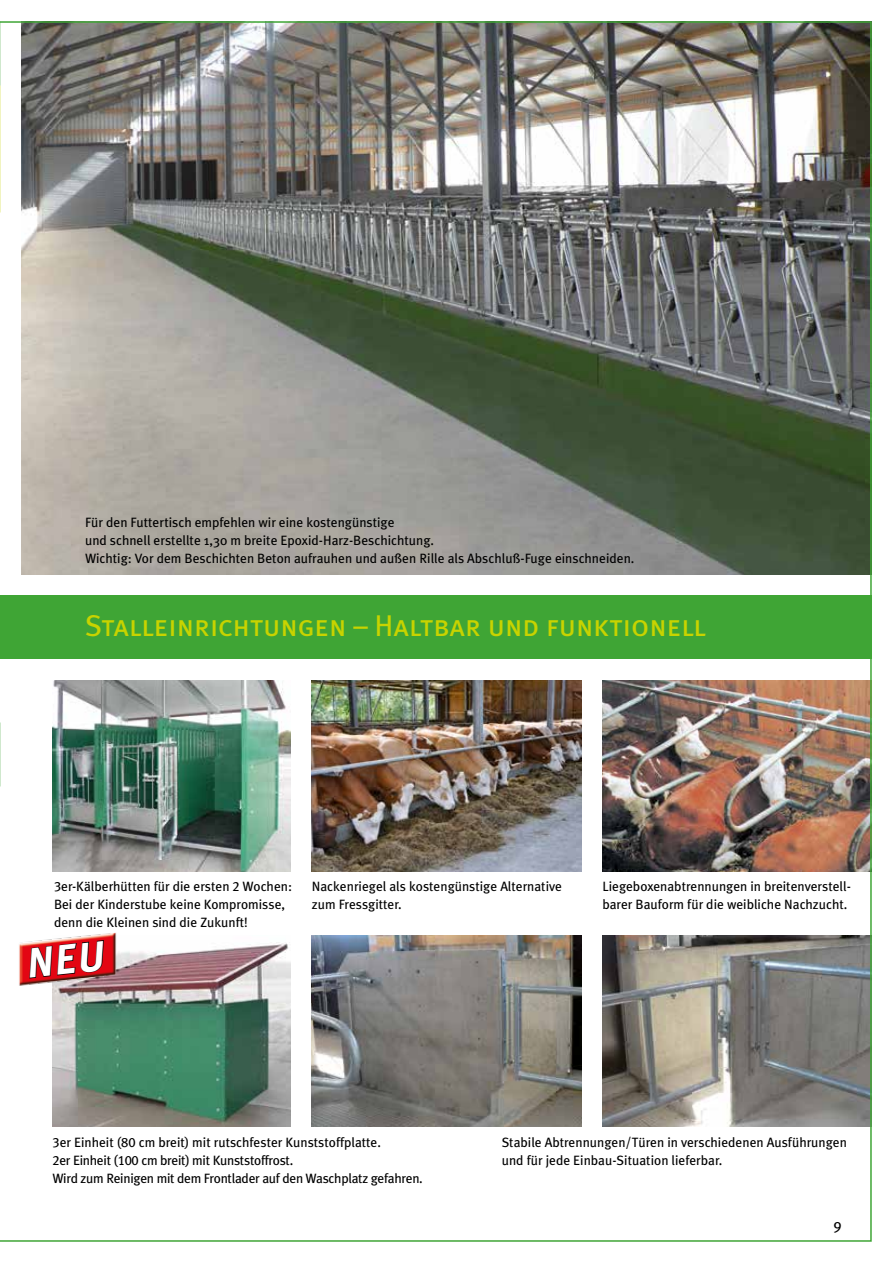
<style>
.page{position:relative;width:893px;height:1263px;background:#fff}
.page>*{position:absolute;margin:0;border:0;box-sizing:border-box;transform-origin:0 0}
.t1{font:30px "Meta Plus Book Caps";color:#c8d300}
.t2{font:30px "Meta Plus Book Caps";color:#e6007d}
.t3{font:15px "Meta Plus Book Caps";color:#000}
.t4{font:13.5px/18px "Meta Plus";color:#000}
.t5{font:13.5px/18px "Meta Plus";letter-spacing:-.02em;color:#000}
.s1{font-family:"Meta Plus Book Caps"}
</style>
<div class="page">
<img style="left:0;top:21px;width:872px;height:1221px">
<svg style="left:15px;top:793px;width:89px;height:387px"></svg>
<p class="t4" style="left:85px;top:513px;width:551px">Für den Futtertisch empfehlen wir eine kostengünstige<br>und schnell erstellte 1,30 m breite Epoxid-Harz-Beschichtung.<br>Wichtig: Vor dem Beschichten Beton aufrauhen und außen Rille als Abschluß-Fuge einschneiden.</p>
<h1 class="t1" style="left:85px;top:608px;width:622px">Stalleinrichtungen – Haltbar und funktionell</h1>
<h1 class="t2" style="left:85px;top:608px;width:41px">???</h1>
<p class="t4" style="left:54px;top:877px;width:240px"><span class="s1">3</span>er-Kälberhütten für die ersten <span class="s1">2</span> Wochen:<br>Bei der Kinderstube keine Kompromisse, denn die Kleinen sind die Zukunft!</p>
<p class="t4" style="left:312px;top:877px;width:252px">Nackenriegel als kostengünstige Alternative zum Fressgitter.</p>
<p class="t4" style="left:602px;top:877px;width:250px">Liegeboxenabtrennungen in breitenverstell&shy;barer Bauform für die weibliche Nachzucht.</p>
<p class="t5" style="left:52px;top:1133px;width:372px"><span class="s1">3</span>er Einheit (<span class="s1">80</span> cm breit) mit rutschfester Kunststoffplatte.<br><span class="s1">2</span>er Einheit (<span class="s1">100</span> cm breit) mit Kunststoffrost.<br>Wird zum Reinigen mit dem Frontlader auf den Waschplatz gefahren.</p>
<p class="t4" style="left:502px;top:1133px;width:347px">Stabile Abtrennungen/Türen in verschiedenen Ausführungen und für jede Einbau-Situation lieferbar.</p>
<p class="t3" style="left:833px;top:1218px;width:10px">9</p>
</div>
